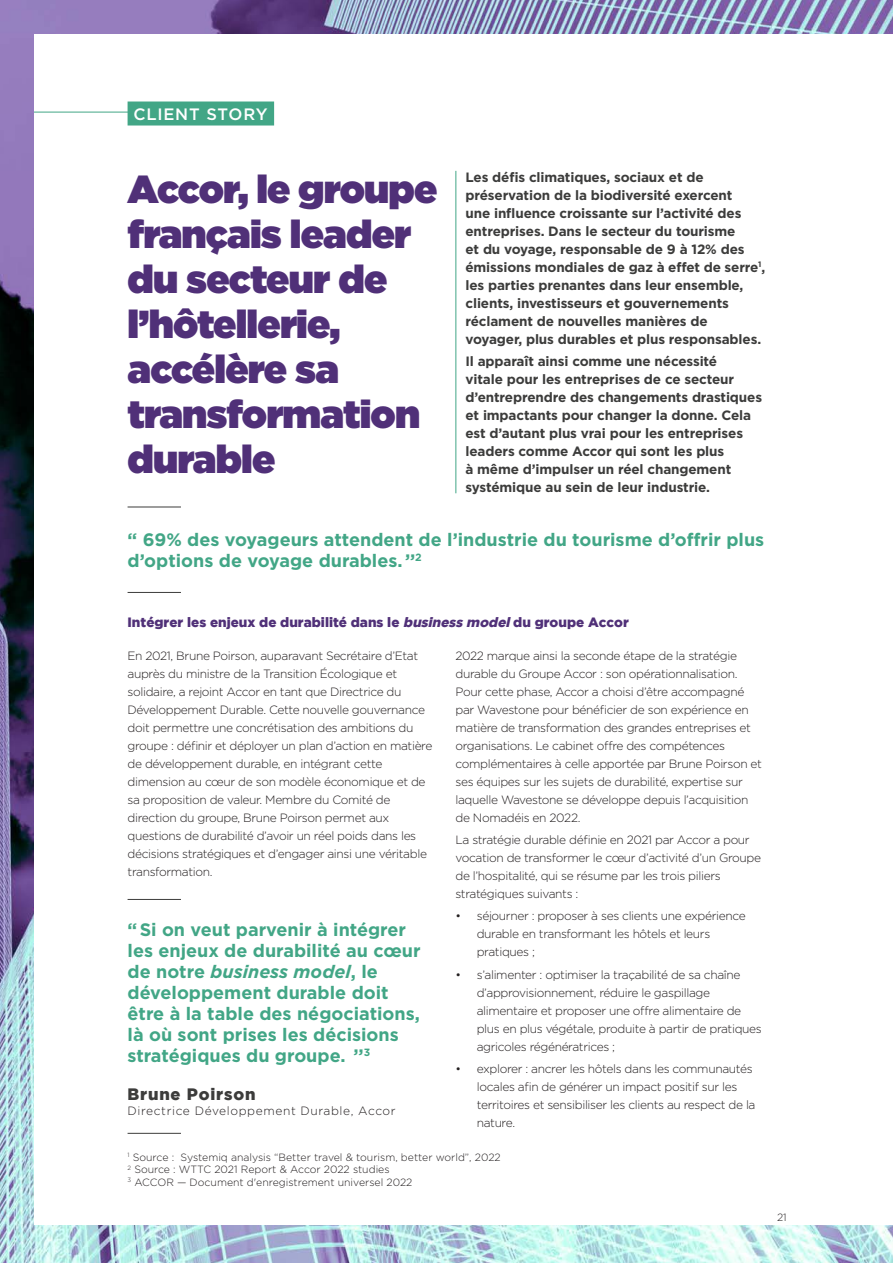
<style>
.page{position:relative;width:893px;height:1263px;background:#fff}
.page>*{position:absolute;margin:0;border:0;box-sizing:border-box;transform-origin:0 0}
.t1{font:900 39px/45px "Gotham";letter-spacing:-.02em;color:#503078}
.Citation{font:700 18px/21px "Gotham";color:#42a686}
.Texte_souligné{font:900 16.5px "Gotham";letter-spacing:.05em;color:#3c3c3b}
.Texte_souligné-2{font:500 16.5px "Gotham";letter-spacing:.05em;color:#fff}
.Texte_courant{font:700 13.5px/18px "Gotham";letter-spacing:-.01em;color:#3c3c3b}
.Question{font:900 13.5px "Gotham";color:#503078}
.Texte_courant-2{font:300 12px/18px "Gotham";letter-spacing:-.03em;color:#231f20}
.Tab{font:300 12px/18px "Gotham";letter-spacing:-.03em;color:#231f20}
.Texte_souligné-3{font:300 12px "Gotham";letter-spacing:.05em;color:#231f20}
.Bas_de_page{font:300 10.5px "Gotham";color:#231f20}
.Texte_courant-3{font:300 10.5px "Gotham";color:#231f20}
.s1{font-style:italic}
</style>
<div class="page">
<img style="left:0;top:0;width:893px;height:1263px">
<div style="left:34px;top:34px;width:859px;height:1191px;background:#fff"></div>
<hr style="left:34px;top:112px;width:111px;height:1px;background:#42a686">
<div style="left:128px;top:101px;width:146px;height:24px;background:#42a686"></div>
<hr style="left:455px;top:171px;width:1px;height:322px;background:#42a686">
<hr style="left:128px;top:899px;width:53px;height:1px;background:#3c3c3b">
<hr style="left:128px;top:1133px;width:53px;height:1px;background:#3c3c3b">
<hr style="left:128px;top:507px;width:53px;height:1px;background:#3c3c3b">
<hr style="left:128px;top:592px;width:53px;height:1px;background:#3c3c3b">
<p class="Texte_souligné-2" style="left:133px;top:103px;width:136px">CLIENT STORY</p>
<h1 class="t1" style="left:128px;top:166px;width:311px">Accor, le groupe français leader du secteur de l’hôtellerie, accélère sa transformation durable</h1>
<p class="Texte_courant" style="left:465px;top:168px;width:301px">Les défis climatiques, sociaux et de préservation de la biodiversité exercent<br>une influence croissante sur l’activité des entreprises. Dans le secteur du tourisme<br>et du voyage, responsable de 9 à 12% des émissions mondiales de gaz à effet de serre<sup>1</sup>, les parties prenantes dans leur ensemble, clients, investisseurs et gouvernements réclament de nouvelles manières de voyager, plus durables et plus responsables.</p>
<p class="Texte_courant" style="left:465px;top:352px;width:298px">Il apparaît ainsi comme une nécessité<br>vitale pour les entreprises de ce secteur d’entreprendre des changements drastiques et impactants pour changer la donne. Cela est d’autant plus vrai pour les entreprises leaders comme Accor qui sont les plus<br>à même d’impulser un réel changement systémique au sein de leur industrie.</p>
<p class="Citation" style="left:128px;top:529px;width:638px">“ 69% des voyageurs attendent de l’industrie du tourisme d’offrir plus d’options de voyage durables. ’’<sup>2</sup></p>
<p class="Question" style="left:128px;top:614px;width:503px">Intégrer les enjeux de durabilité dans le <span class="s1">business model</span>du groupe Accor</p>
<p class="Texte_courant-2" style="left:128px;top:646px;width:306px">En 2021, Brune Poirson, auparavant Secrétaire d’Etat auprès du ministre de la Transition Écologique et solidaire, a rejoint Accor en tant que Directrice du Développement Durable. Cette nouvelle gouvernance doit permettre une concrétisation des ambitions du groupe : définir et déployer un plan d’action en matière de développement durable, en intégrant cette dimension au cœur de son modèle économique et de sa proposition de valeur. Membre du Comité de direction du groupe, Brune Poirson permet aux questions de durabilité d’avoir un réel poids dans les décisions stratégiques et d’engager ainsi une véritable transformation.</p>
<p class="Citation" style="left:128px;top:919px;width:295px">“ Si on veut parvenir à intégrer les enjeux de durabilité au cœur de notre <span class="s1">business model</span>, le développement durable doit être à la table des négociations, là où sont prises les décisions stratégiques du groupe. ’’<sup>3</sup></p>
<p class="Texte_souligné" style="left:128px;top:1085px;width:129px">Brune Poirson</p>
<p class="Texte_souligné-3" style="left:128px;top:1103px;width:270px">Directrice Développement Durable, Accor</p>
<p class="Texte_courant-2" style="left:455px;top:646px;width:308px">2022 marque ainsi la seconde étape de la stratégie durable du Groupe Accor : son opérationnalisation.<br>Pour cette phase, Accor a choisi d’être accompagné par Wavestone pour bénéficier de son expérience en matière de transformation des grandes entreprises et organisations. Le cabinet offre des compétences complémentaires à celle apportée par Brune Poirson et ses équipes sur les sujets de durabilité, expertise sur laquelle Wavestone se développe depuis l’acquisition de Nomadéis en 2022.</p>
<p class="Texte_courant-2" style="left:455px;top:830px;width:307px">La stratégie durable définie en 2021 par Accor a pour vocation de transformer le cœur d’activité d’un Groupe de l’hospitalité, qui se résume par les trois piliers stratégiques suivants :</p>
<p class="Tab" style="left:477px;top:907px;width:270px;text-indent:-21px">• séjourner : proposer à ses clients une expérience durable en transformant les hôtels et leurs pratiques ;</p>
<p class="Tab" style="left:477px;top:965px;width:287px;text-indent:-21px">• s’alimenter : optimiser la traçabilité de sa chaîne d’approvisionnement, réduire le gaspillage alimentaire et proposer une offre alimentaire de plus en plus végétale, produite à partir de pratiques agricoles régénératrices ;</p>
<p class="Tab" style="left:477px;top:1059px;width:280px;text-indent:-21px">• explorer : ancrer les hôtels dans les communautés locales afin de générer un impact positif sur les territoires et sensibiliser les clients au respect de la nature.</p>
<p class="Bas_de_page" style="left:128px;top:1150px;width:375px"><sup>1</sup> Source : Systemiq analysis “Better travel &amp; tourism, better world”, 2022</p>
<p class="Bas_de_page" style="left:128px;top:1163px;width:264px"><sup>2</sup> Source : WTTC 2021 Report &amp; Accor 2022 studies</p>
<p class="Bas_de_page" style="left:128px;top:1175px;width:286px"><sup>3</sup> ACCOR — Document d'enregistrement universel 2022</p>
<p class="Texte_courant-3" style="left:777px;top:1210px;width:11px">21</p>
</div>
